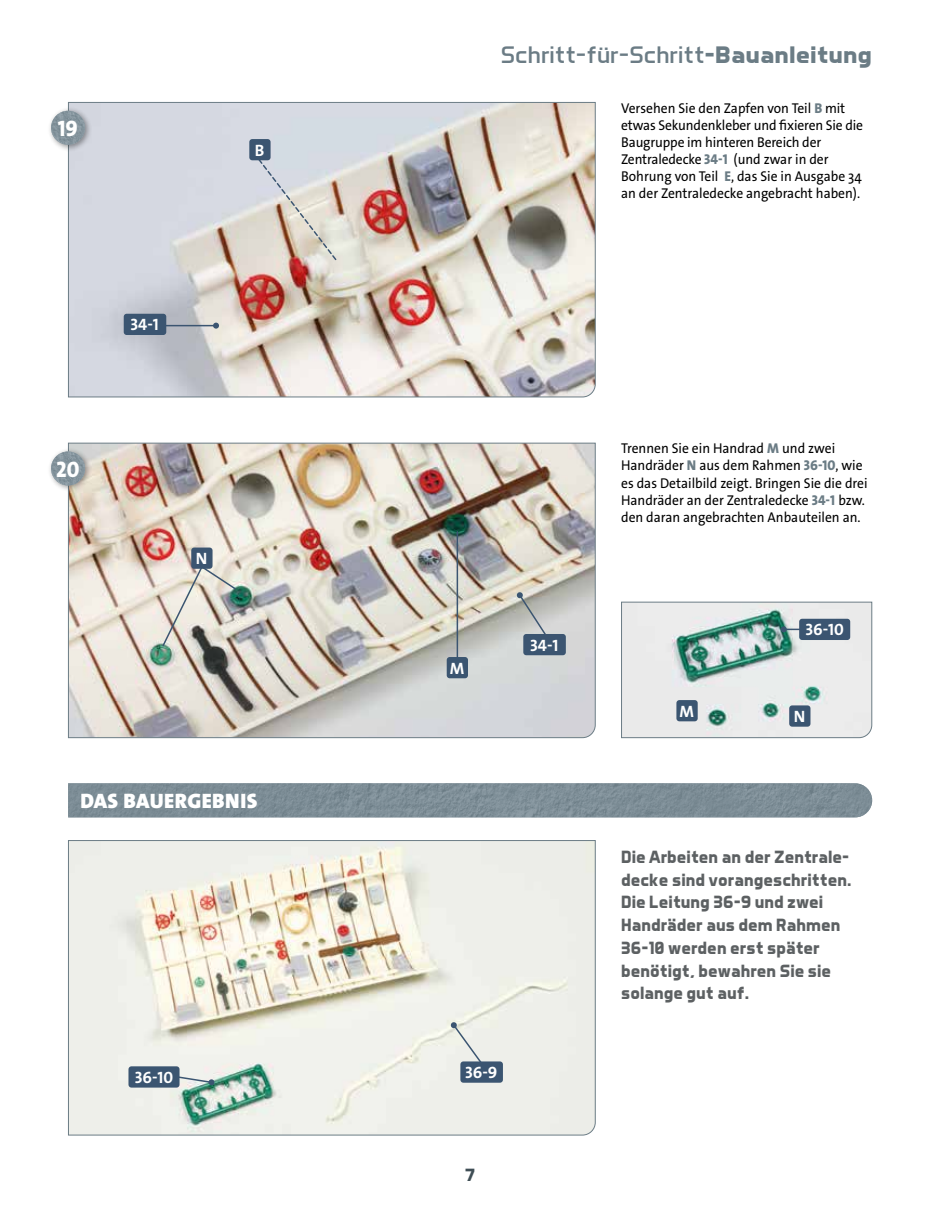
<style>
.page{position:relative;width:936px;height:1212px;background:#fff}
.page>*{position:absolute;margin:0;border:0;box-sizing:border-box;transform-origin:0 0}
.t1{font:24.3px "Aero Matics";color:#6b7c85;scale:1.11 1}
.t2{font:800 22.5px "The Sans Os F";color:#fff;scale:.95 1}
.t3{font:900 21px "The Sans Os F";letter-spacing:.02em;color:#fff}
.t4{font:700 18px/22.6px "Aero Matics";color:#5c6062}
.t5{font:700 18px "Aero Matics";color:#3f4e55}
.t6{font:700 16.5px "The Sans Os F";color:#fff}
.t7{font:14.25px/17.1px "The Sans Os F";color:#000;scale:.95 1}
.s1{font-weight:700}
.s2{font-weight:800;color:#6b7c85}
</style>
<div class="page">
<img style="left:68px;top:102px;width:528px;height:296px">
<img style="left:68px;top:442px;width:528px;height:296px">
<svg style="left:68px;top:840px;width:528px;height:296px;background:#e8e8df"></svg>
<div style="left:47px;top:106px;width:45px;height:46px;background:#000;opacity:.4"></div>
<img style="left:51px;top:111px;width:34px;height:34px;border-radius:17px">
<img style="left:68px;top:783px;width:804px;height:34px">
<div style="left:47px;top:447px;width:45px;height:46px;background:#000;opacity:.4"></div>
<img style="left:51px;top:451px;width:34px;height:34px;border-radius:17px">
<svg style="left:450px;top:1022px;width:40px;height:52px;background:#e4e7e2"></svg>
<div style="left:460px;top:1061px;width:43px;height:22px;background:#3b5571;border-radius:3px"></div>
<svg style="left:179px;top:1074px;width:34px;height:10px"></svg>
<div style="left:208px;top:1079px;width:7px;height:6px;background:#3b5571;border-radius:50%"></div>
<div style="left:128px;top:1066px;width:51px;height:21px;background:#3b5571;border-radius:3px"></div>
<hr style="left:145px;top:325px;width:71px;height:1px;background:#3b5571">
<svg style="left:213px;top:323px;width:6px;height:6px"></svg>
<div style="left:124px;top:314px;width:42px;height:21px;background:#3b5571;border-radius:3px"></div>
<svg style="left:516px;top:592px;width:38px;height:55px;background:#b9bbb8"></svg>
<div style="left:523px;top:634px;width:43px;height:21px;background:#3b5571;border-radius:3px"></div>
<svg style="left:257px;top:157px;width:81px;height:105px;background:#d7d2cd"></svg>
<div style="left:249px;top:139px;width:21px;height:21px;background:#3b5571;border-radius:3px"></div>
<div style="left:191px;top:547px;width:21px;height:22px;background:#3b5571;border-radius:3px"></div>
<img style="left:161px;top:565px;width:76px;height:83px">
<hr style="left:456px;top:532px;width:2px;height:140px;background:#3b5571">
<div style="left:446px;top:657px;width:22px;height:21px;background:#3b5571;border-radius:3px"></div>
<svg style="left:621px;top:601px;width:251px;height:137px;background:#ccd7d6"></svg>
<div style="left:799px;top:619px;width:51px;height:21px;background:#3b5571;border-radius:3px"></div>
<h2 class="t2" style="left:58px;top:114px;width:23px">19</h2>
<p class="t6" style="left:255px;top:140px;width:11px">B</p>
<p class="t6" style="left:130px;top:314px;width:30px">34-1</p>
<h2 class="t2" style="left:56px;top:455px;width:26px">20</h2>
<p class="t6" style="left:196px;top:548px;width:13px">N</p>
<h3 class="t3" style="left:80px;top:787px;width:178px">DAS BAUERGEBNIS</h3>
<p class="t6" style="left:135px;top:1067px;width:40px">36-10</p>
<h1 class="t1" style="left:501px;top:40px;width:336px">Schritt-für-Schritt<span class="s1">-Bauanleitung</span></h1>
<p class="t7" style="left:621px;top:99px;width:256px">Versehen Sie den Zapfen von Teil <span class="s2">B</span> mit etwas Sekundenkleber und fixieren Sie die Baugruppe im hinteren Bereich der Zentraledecke <span class="s2">34-1</span> (und zwar in der Bohrung von Teil <span class="s2">E</span>, das Sie in Ausgabe 34 an der Zentraledecke angebracht haben).</p>
<p class="t7" style="left:621px;top:440px;width:261px">Trennen Sie ein Handrad <span class="s2">M</span> und zwei Handräder <span class="s2">N</span> aus dem Rahmen <span class="s2">36-10</span>, wie es das Detailbild zeigt. Bringen Sie die drei Handräder an der Zentraledecke <span class="s2">34-1</span> bzw. den daran angebrachten Anbauteilen an.</p>
<p class="t6" style="left:450px;top:657px;width:16px">M</p>
<p class="t6" style="left:530px;top:634px;width:30px">34-1</p>
<p class="t6" style="left:465px;top:1062px;width:34px">36-9</p>
<p class="t5" style="left:465px;top:1164px;width:12px">7</p>
<p class="t6" style="left:805px;top:619px;width:40px">36-10</p>
<p class="t6" style="left:679px;top:701px;width:16px">M</p>
<p class="t6" style="left:793px;top:706px;width:13px">N</p>
<p class="t4" style="left:621px;top:845px;width:232px">Die Arbeiten an der Zentrale&shy;decke sind vorangeschritten.<br>Die Leitung 36-9 und zwei<br>Handräder aus dem Rahmen<br>36-10 werden erst später benötigt, bewahren Sie sie solange gut auf.</p>
</div>
